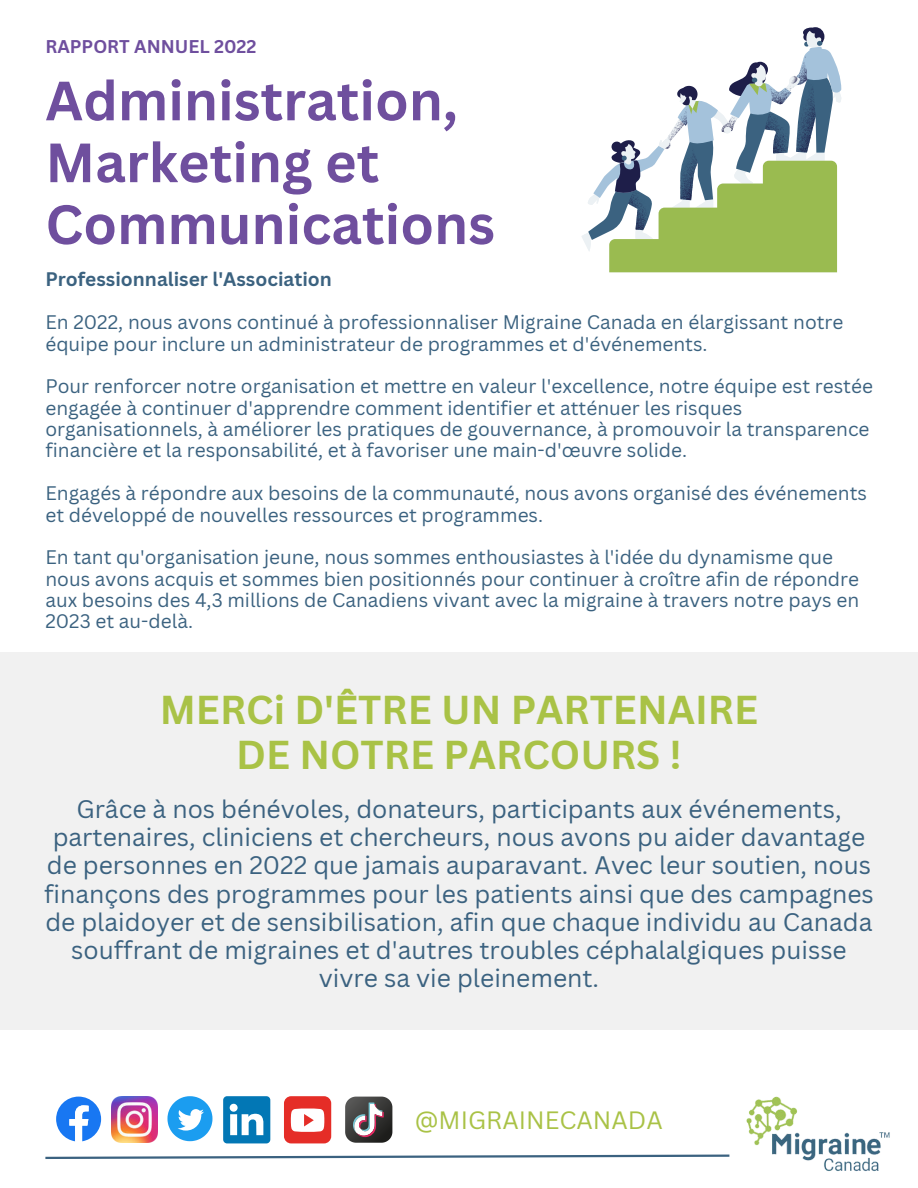
<style>
.page{position:relative;width:918px;height:1188px;background:#fff}
.page>*{position:absolute;margin:0;border:0;box-sizing:border-box;transform-origin:0 0}
.t1{font:700 54px/61.8px "Canva Sans";color:#6f4f9e}
.t2{font:700 39.3px/45px "Canva Sans";color:#a9c246;text-align:center}
.t3{font:24.75px/28.2px "Canva Sans";color:#3b6280;text-align:center}
.t4{font:24.45px "Canva Sans";color:#a9c246}
.t5{font:19.05px/21.3px "Canva Sans";color:#3b6280}
.t6{font:700 19.05px "Canva Sans";color:#3b6280}
.t7{font:700 18px "Canva Sans";color:#6f4f9e}
</style>
<div class="page">
<div style="left:0;top:653px;width:918px;height:377px;background:#f1f1f1"></div>
<img style="left:747px;top:1097px;width:143px;height:75px">
<svg style="left:45px;top:1154px;width:685px;height:5px"></svg>
<img style="left:111px;top:1096px;width:47px;height:46px">
<svg style="left:56px;top:1097px;width:45px;height:45px"></svg>
<svg style="left:167px;top:1096px;width:45px;height:45px"></svg>
<svg style="left:223px;top:1096px;width:47px;height:47px"></svg>
<div style="left:284px;top:1096px;width:47px;height:47px;background:#e52d27;border-radius:7px"></div>
<svg style="left:291px;top:1109px;width:33px;height:23px"></svg>
<svg style="left:345px;top:1097px;width:47px;height:46px"></svg>
<svg style="left:582px;top:27px;width:259px;height:245px"></svg>
<p class="t7" style="left:45px;top:36px;width:213px">RAPPORT ANNUEL 2022</p>
<h1 class="t1" style="left:45px;top:71px;width:451px">Administration,<br>Marketing et<br>Communications</h1>
<p class="t6" style="left:45px;top:268px;width:288px">Professionnaliser l'Association</p>
<p class="t5" style="left:45px;top:312px;width:800px">En 2022, nous avons continué à professionnaliser Migraine Canada en élargissant notre équipe pour inclure un administrateur de programmes et d'événements.</p>
<p class="t5" style="left:45px;top:376px;width:829px">Pour renforcer notre organisation et mettre en valeur l'excellence, notre équipe est restée engagée à continuer d'apprendre comment identifier et atténuer les risques organisationnels, à améliorer les pratiques de gouvernance, à promouvoir la transparence financière et la responsabilité, et à favoriser une main-d'œuvre solide.</p>
<p class="t5" style="left:45px;top:483px;width:823px">Engagés à répondre aux besoins de la communauté, nous avons organisé des événements et développé de nouvelles ressources et programmes.</p>
<p class="t5" style="left:45px;top:547px;width:815px">En tant qu'organisation jeune, nous sommes enthousiastes à l'idée du dynamisme que nous avons acquis et sommes bien positionnés pour continuer à croître afin de répondre aux besoins des 4,3 millions de Canadiens vivant avec la migraine à travers notre pays en 2023 et au-delà.</p>
<h2 class="t2" style="left:160px;top:688px;width:600px">MERCi D'ÊTRE UN PARTENAIRE<br>DE NOTRE PARCOURS !</h2>
<p class="t3" style="left:44px;top:795px;width:831px">Grâce à nos bénévoles, donateurs, participants aux événements, partenaires, cliniciens et chercheurs, nous avons pu aider davantage de personnes en 2022 que jamais auparavant. Avec leur soutien, nous finançons des programmes pour les patients ainsi que des campagnes de plaidoyer et de sensibilisation, afin que chaque individu au Canada souffrant de migraines et d'autres troubles céphalalgiques puisse vivre sa vie pleinement.</p>
<p class="t4" style="left:415px;top:1105px;width:249px">@MIGRAINECANADA</p>
</div>
